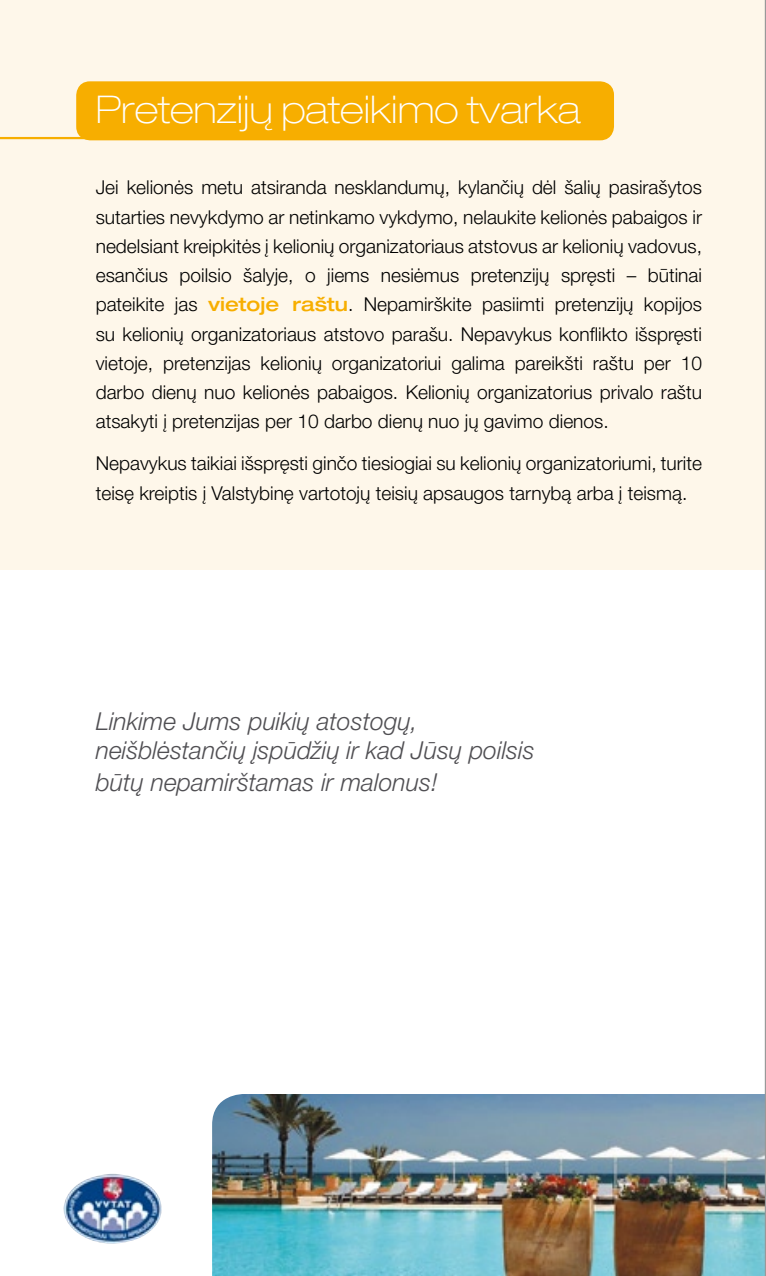
<style>
.page{position:relative;width:766px;height:1276px;background:#fff}
.page>*{position:absolute;margin:0;border:0;box-sizing:border-box;transform-origin:0 0}
.t1{font:100 expanded 38.25px "Helvetica Neue LT Pro";color:#fff}
.t2{font:italic 300 24.75px/29.2px "Helvetica Neue LT Pro";color:#504f53}
.t3{font:300 19.12px/29.2px "Helvetica Neue LT Pro";color:#000;text-align:justify}
.s1{font-weight:500;font-stretch:expanded;color:#f7ae00}
</style>
<div class="page">
<div style="left:0;top:0;width:765px;height:570px;background:#fef7ea"></div>
<div style="left:77px;top:82px;width:535px;height:57px;background:#f7ae00;border-radius:13px"></div>
<div style="left:76px;top:81px;width:538px;height:59px;border:2px solid #f7ae00;border-radius:13px"></div>
<hr style="left:0;top:137px;width:389px;height:2px;background:#f7ae00">
<img style="left:63px;top:1173px;width:99px;height:71px">
<img style="left:212px;top:1094px;width:552px;height:182px">
<hr style="left:764px;top:0;width:1px;height:1276px;background:#999">
<hr style="left:765px;top:0;width:1px;height:1276px;background:#999">
<h1 class="t1" style="left:96px;top:87px;width:486px">Pretenzijų pateikimo tvarka</h1>
<p class="t3" style="left:96px;top:172px;width:607px">Jei kelionės metu atsiranda nesklandumų, kylančių dėl šalių pasirašytos sutarties nevykdymo ar netinkamo vykdymo, nelaukite kelionės pabaigos ir nedelsiant kreipkitės į kelionių organizatoriaus atstovus ar kelionių vadovus, esančius poilsio šalyje, o jiems nesiėmus pretenzijų spręsti – būtinai pateikite jas <span class="s1">vietoje raštu</span>. Nepamirškite pasiimti pretenzijų kopijos su kelionių organizatoriaus atstovo parašu. Nepavykus konflikto išspręsti vietoje, pretenzijas kelionių organizatoriui galima pareikšti raštu per 10 darbo dienų nuo kelionės pabaigos. Kelionių organizatorius privalo raštu atsakyti į pretenzijas per 10 darbo dienų nuo jų gavimo dienos.</p>
<p class="t3" style="left:96px;top:448px;width:607px">Nepavykus taikiai išspręsti ginčo tiesiogiai su kelionių organizatoriumi, turite teisę kreiptis į Valstybinę vartotojų teisių apsaugos tarnybą arba į teismą.</p>
<p class="t2" style="left:96px;top:706px;width:440px">Linkime Jums puikių atostogų, neišblėstančių įspūdžių ir kad Jūsų poilsis</p>
<p class="t2" style="left:96px;top:767px;width:343px">būtų nepamirštamas ir malonus!</p>
</div>
